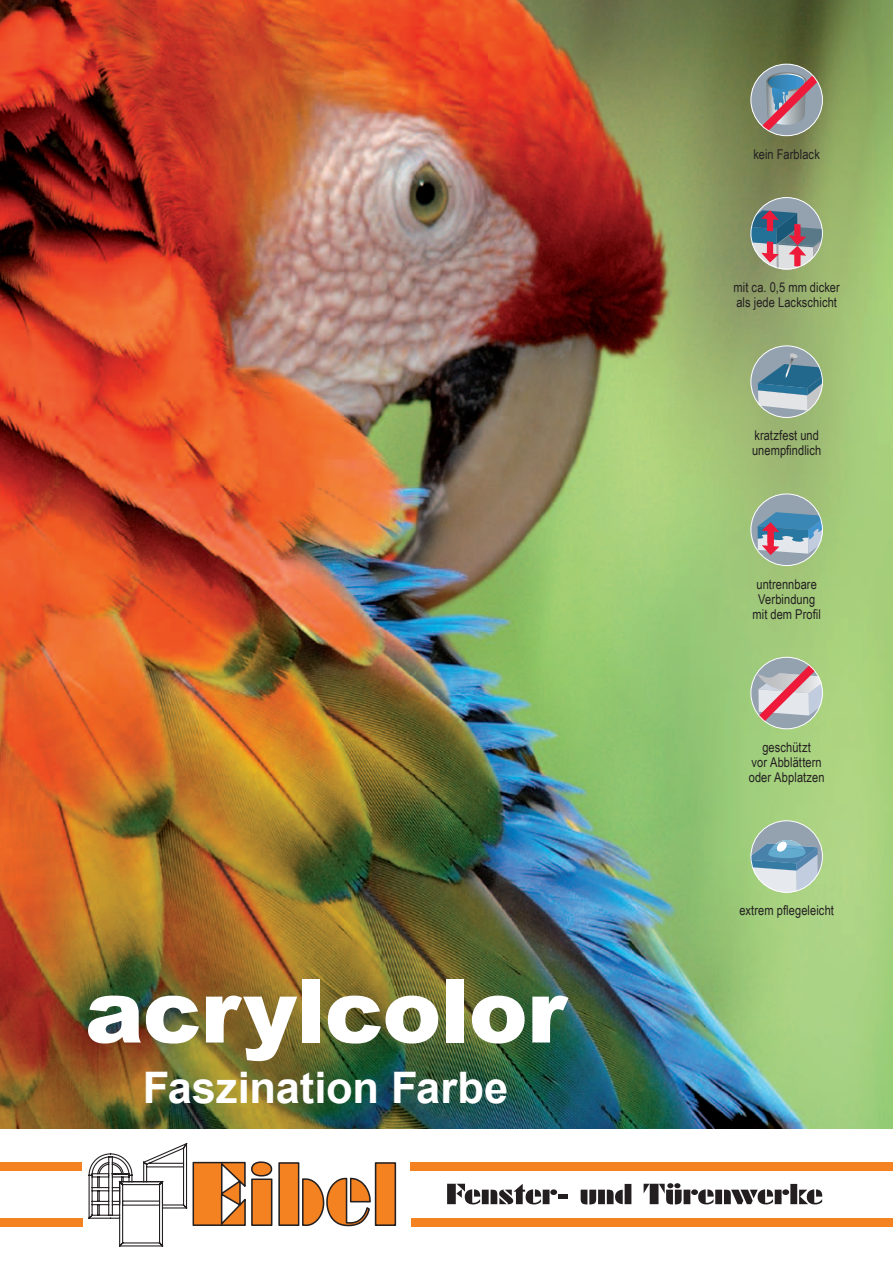
<style>
.page{position:relative;width:893px;height:1263px;background:#fff}
.page>*{position:absolute;margin:0;border:0;box-sizing:border-box;transform-origin:0 0}
.t1{font:900 88.5px "Arial";letter-spacing:-.01em;color:#fff}
.t2{font:700 43.5px "Arial";letter-spacing:-.005em;color:#fff}
.t3{font:13.5px/15px "Arial Narrow";letter-spacing:.005em;color:#231f20}
</style>
<div class="page">
<img style="left:0;top:0;width:893px;height:1128px">
<svg style="left:278px;top:1162px;width:118px;height:64px"></svg>
<svg style="left:447px;top:1184px;width:110px;height:20px"></svg>
<hr style="left:558px;top:1195px;width:10px;height:4px;background:#231f20">
<svg style="left:581px;top:1184px;width:50px;height:20px"></svg>
<svg style="left:644px;top:1183px;width:178px;height:21px"></svg>
<div style="left:0;top:1162px;width:82px;height:8px;background:#f58220"></div>
<div style="left:0;top:1218px;width:82px;height:8px;background:#f58220"></div>
<div style="left:411px;top:1218px;width:482px;height:8px;background:#f58220"></div>
<div style="left:410px;top:1162px;width:483px;height:8px;background:#f58220"></div>
<svg style="left:88px;top:1143px;width:184px;height:104px"></svg>
<svg style="left:750px;top:64px;width:73px;height:72px"></svg>
<div style="left:766px;top:72px;width:41px;height:19px;background:#858f96;border-radius:50%"></div>
<svg style="left:762px;top:73px;width:56px;height:58px;background:#95879b"></svg>
<div style="left:750px;top:64px;width:73px;height:72px;border:1px solid #fff;border-radius:50%"></div>
<div style="left:750px;top:197px;width:73px;height:72px;background:#94a1af;border-radius:50%"></div>
<svg style="left:750px;top:210px;width:73px;height:59px;background:#8d878f"></svg>
<div style="left:750px;top:197px;width:73px;height:72px;border:1px solid #fff;border-radius:50%"></div>
<svg style="left:750px;top:345px;width:73px;height:73px"></svg>
<svg style="left:758px;top:353px;width:65px;height:58px;background:#7e9fac"></svg>
<div style="left:750px;top:345px;width:73px;height:73px;border:1px solid #fff;border-radius:50%"></div>
<div style="left:750px;top:494px;width:73px;height:72px;background:#94a1af;border-radius:50%"></div>
<svg style="left:758px;top:512px;width:65px;height:43px;background:#859ab2"></svg>
<div style="left:750px;top:494px;width:73px;height:72px;border:1px solid #fff;border-radius:50%"></div>
<svg style="left:750px;top:657px;width:73px;height:72px;background:#bcb3ab"></svg>
<div style="left:750px;top:657px;width:73px;height:72px;border:1px solid #fff;border-radius:50%"></div>
<svg style="left:750px;top:820px;width:73px;height:73px;background:#9bb9b7"></svg>
<div style="left:750px;top:820px;width:73px;height:73px;border:1px solid #fff;border-radius:50%"></div>
<h1 class="t1" style="left:85px;top:947px;width:483px">acrylcolor</h1>
<h2 class="t2" style="left:143px;top:1059px;width:367px">Faszination Farbe</h2>
<p class="t3" style="left:753px;top:146px;width:68px">kein Farblack</p>
<p class="t3" style="left:734px;top:279px;width:108px">mit ca. 0,5 mm dicker als jede Lackschicht</p>
<p class="t3" style="left:752px;top:428px;width:71px">kratzfest und unempfindlich</p>
<p class="t3" style="left:752px;top:576px;width:70px;text-align:center">untrennbare<br>Verbindung mit dem Profil</p>
<p class="t3" style="left:749px;top:739px;width:77px;text-align:center">geschützt<br>vor Abblättern oder Abplatzen</p>
<p class="t3" style="left:739px;top:902px;width:96px">extrem pflegeleicht</p>
</div>
